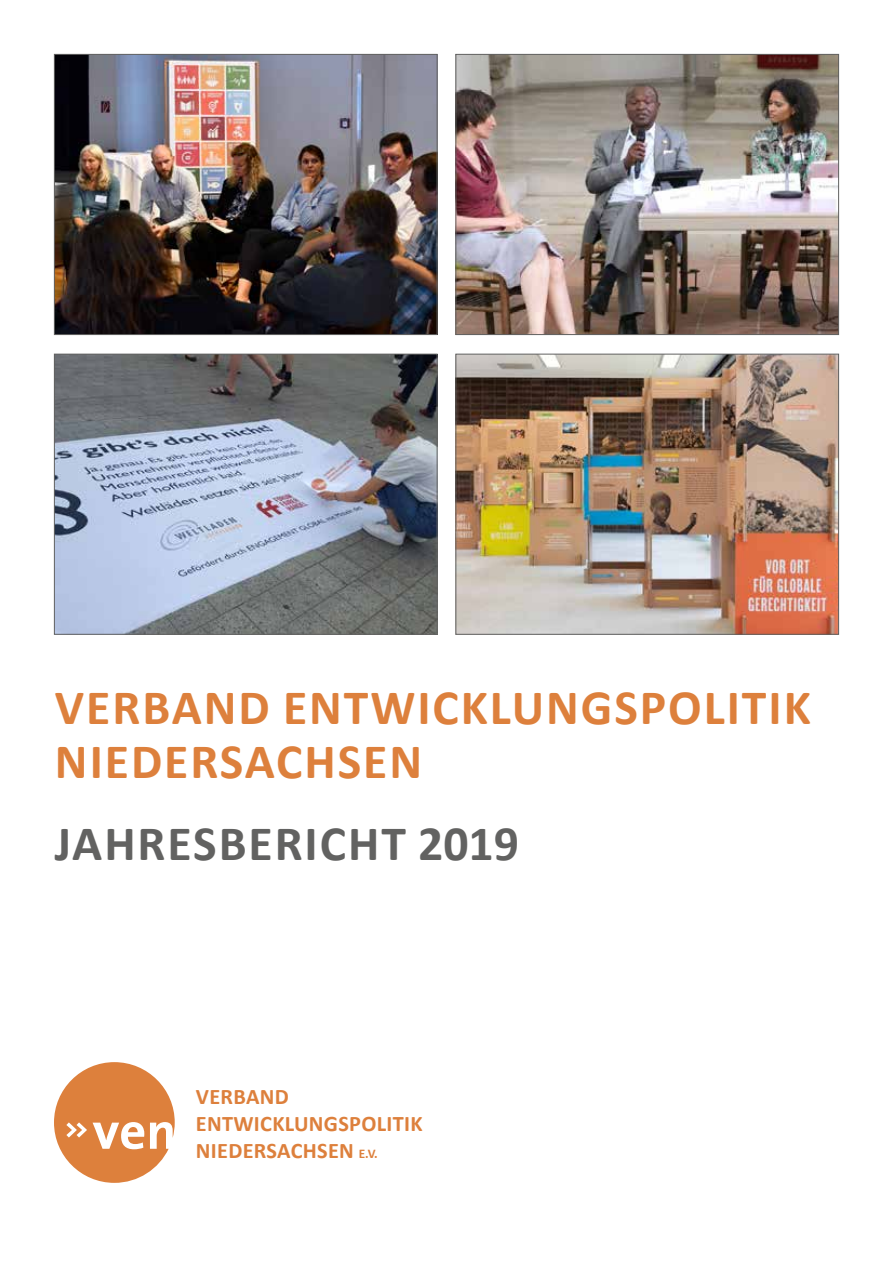
<style>
.page{position:relative;width:893px;height:1263px;background:#fff}
.page>*{position:absolute;margin:0;border:0;box-sizing:border-box;transform-origin:0 0}
.t1{font:700 49.65px/54.4px "Calibri";letter-spacing:.04em;color:#dd803c}
.t2{font:700 49.65px "Calibri";letter-spacing:.04em;color:#626261}
.t3{font:700 22.35px/27.2px "Calibri";letter-spacing:.015em;color:#dd803c}
.s1{font-size:13.35px}
</style>
<div class="page">
<img style="left:56px;top:56px;width:379px;height:277px">
<div style="left:54px;top:54px;width:383px;height:281px;border:1px solid #626261"></div>
<img style="left:457px;top:356px;width:380px;height:277px">
<div style="left:455px;top:354px;width:384px;height:281px;border:1px solid #626261"></div>
<img style="left:457px;top:56px;width:380px;height:277px">
<div style="left:455px;top:54px;width:384px;height:281px;border:1px solid #626261"></div>
<img style="left:56px;top:356px;width:379px;height:277px">
<div style="left:54px;top:354px;width:383px;height:281px;border:1px solid #626261"></div>
<svg style="left:54px;top:1062px;width:121px;height:121px"></svg>
<h1 class="t1" style="left:55px;top:679px;width:757px">VERBAND ENTWICKLUNGSPOLITIK<br>NIEDERSACHSEN</h1>
<h1 class="t2" style="left:55px;top:808px;width:465px">JAHRESBERICHT 2019</h1>
<p class="t3" style="left:196px;top:1082px;width:228px">VERBAND<br>ENTWICKLUNGSPOLITIK<br>NIEDERSACHSEN <span class="s1">E.V.</span></p>
</div>
